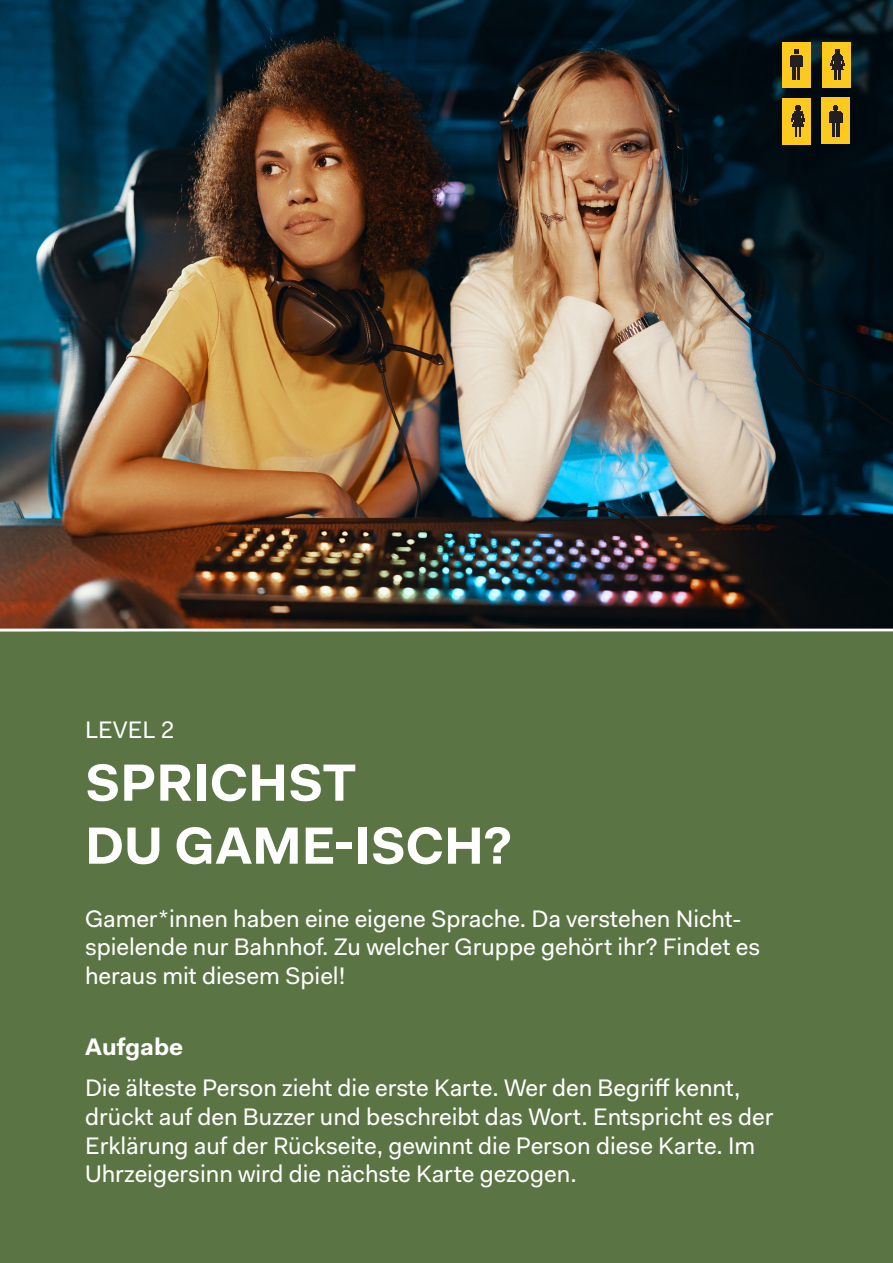
<style>
.page{position:relative;width:893px;height:1263px;background:#5b7443}
.page>*{position:absolute;margin:0;border:0;box-sizing:border-box;transform-origin:0 0}
.Titel{font:700 52.5px/63px "Fakt Pro";color:#fff}
.Fliesstext_DE{font:24px/28.8px "Fakt Pro";color:#fff}
.Fliesstext_DE-2{font:700 24px "Fakt Pro";color:#fff}
.Titel-2{font:24px "Fakt Pro";color:#fff}
</style>
<div class="page">
<img style="left:0;top:0;width:893px;height:629px">
<hr style="left:0;top:629px;width:893px;height:3px;background:#fff">
<div style="left:822px;top:43px;width:28px;height:45px;background:#fcca1f"></div>
<div style="left:782px;top:43px;width:29px;height:45px;background:#fcca1f"></div>
<svg style="left:790px;top:49px;width:13px;height:31px"></svg>
<svg style="left:830px;top:49px;width:15px;height:31px"></svg>
<div style="left:822px;top:98px;width:28px;height:46px;background:#fcca1f"></div>
<svg style="left:829px;top:105px;width:14px;height:32px"></svg>
<div style="left:783px;top:98px;width:28px;height:46px;background:#fcca1f"></div>
<svg style="left:791px;top:105px;width:14px;height:32px"></svg>
<p class="Titel-2" style="left:85px;top:713px;width:91px">LEVEL 2</p>
<p class="Titel" style="left:85px;top:751px;width:427px">SPRICHST<br>DU GAME-ISCH?</p>
<p class="Fliesstext_DE" style="left:85px;top:904px;width:677px">Gamer*innen haben eine eigene Sprache. Da verstehen Nicht&shy;spielende nur Bahnhof. Zu welcher Gruppe gehört ihr? Findet es heraus mit diesem Spiel!</p>
<p class="Fliesstext_DE-2" style="left:85px;top:1030px;width:100px">Aufgabe</p>
<p class="Fliesstext_DE" style="left:85px;top:1073px;width:690px">Die älteste Person zieht die erste Karte. Wer den Begriff kennt, drückt auf den Buzzer und beschreibt das Wort. Entspricht es der Erklärung auf der Rückseite, gewinnt die Person diese Karte. Im Uhrzeigersinn wird die nächste Karte gezogen.</p>
</div>
